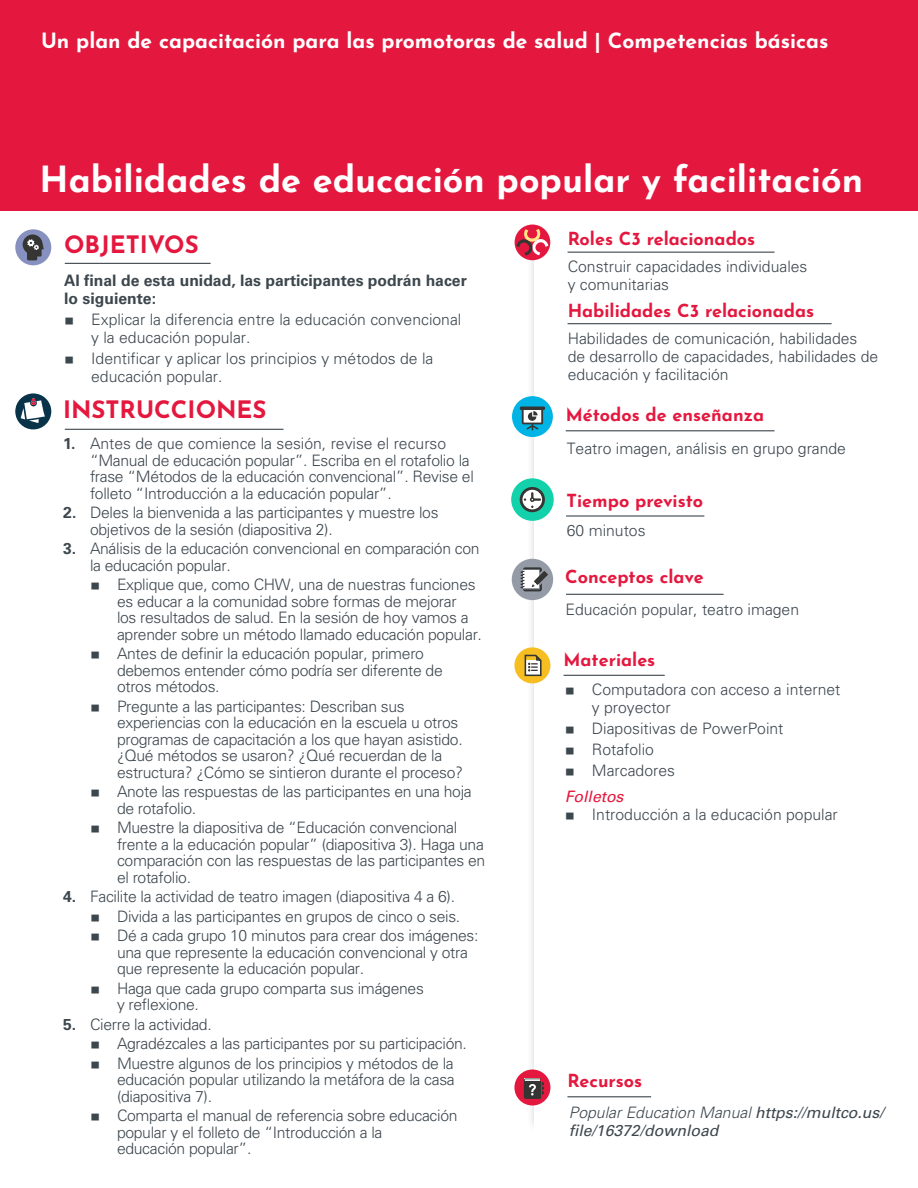
<style>
.page{position:relative;width:918px;height:1188px;background:#fff}
.page>*{position:absolute;margin:0;border:0;box-sizing:border-box;transform-origin:0 0}
.t1{font:700 36px "Josefin Sans";color:#fff}
.t2{font:700 24px "Josefin Sans";color:#e4183e}
.t3{font:700 21px "Josefin Sans";color:#fff}
.t4{font:700 18px "Josefin Sans";color:#e4183e}
.LP_Text{font:300 15.75px/16.5px "Univers LT Std";letter-spacing:-.02em;color:#3d474e}
.LP_Text-2{font:300 15.75px/18px "Univers LT Std";color:#3d474e}
.t5{font:700 15.75px/18px "Univers LT Std";color:#3d474e}
.LP_Text-3{font:italic 15.75px/18px "Univers LT Std";color:#3d474e}
.t6{font:italic 15.75px "Univers LT Std";color:#e4183e}
.s1{font-family:"Montserrat";font-weight:400}
.s2{font-weight:700}
.s3{font-weight:300}
</style>
<div class="page">
<div style="left:0;top:0;width:918px;height:210px;background:#e4183e"></div>
<hr style="left:65px;top:429px;width:219px;height:1px;background:#3d474e">
<hr style="left:65px;top:263px;width:146px;height:1px;background:#3d474e">
<div style="left:512px;top:396px;width:41px;height:41px;background:#00b5e6;border-radius:50%"></div>
<svg style="left:520px;top:406px;width:25px;height:24px"></svg>
<hr style="left:566px;top:430px;width:209px;height:1px;background:#3d474e">
<div style="left:15px;top:393px;width:36px;height:36px;background:#083348;border-radius:50%"></div>
<svg style="left:21px;top:398px;width:25px;height:25px"></svg>
<div style="left:15px;top:229px;width:36px;height:36px;background:#8791bf;border-radius:50%"></div>
<svg style="left:23px;top:235px;width:21px;height:25px"></svg>
<div style="left:515px;top:225px;width:35px;height:35px;background:#e4183e;border-radius:50%"></div>
<svg style="left:516px;top:229px;width:32px;height:27px"></svg>
<hr style="left:568px;top:252px;width:207px;height:1px;background:#3d474e">
<hr style="left:568px;top:323px;width:264px;height:1px;background:#3d474e">
<hr style="left:566px;top:515px;width:138px;height:2px;background:#3d474e">
<div style="left:511px;top:478px;width:43px;height:43px;background:#12d1ab;border-radius:50%"></div>
<svg style="left:520px;top:487px;width:25px;height:25px"></svg>
<hr style="left:566px;top:594px;width:158px;height:1px;background:#3d474e">
<div style="left:512px;top:559px;width:41px;height:41px;background:#949ba7;border-radius:50%"></div>
<svg style="left:520px;top:567px;width:28px;height:24px"></svg>
<hr style="left:564px;top:675px;width:101px;height:1px;background:#3d474e">
<div style="left:514px;top:647px;width:36px;height:36px;background:#f7be22;border-radius:50%"></div>
<svg style="left:525px;top:655px;width:17px;height:21px"></svg>
<hr style="left:567px;top:1096px;width:84px;height:1px;background:#3d474e">
<div style="left:514px;top:1070px;width:36px;height:36px;background:#e4183e;border-radius:50%"></div>
<svg style="left:524px;top:1078px;width:20px;height:21px"></svg>
<p class="t3" style="left:41px;top:22px;width:789px">Un plan de capacitación para las promotoras de salud | Competencias básicas</p>
<p class="t1" style="left:40px;top:147px;width:825px">Habilidades de educación popular y facilitación</p>
<p class="t2" style="left:64px;top:223px;width:136px">OBJETIVOS</p>
<p class="t5" style="left:64px;top:271px;width:404px">Al final de esta unidad, las participantes podrán hacer lo siguiente:</p>
<p class="LP_Text-2" style="left:91px;top:310px;width:372px;text-indent:-27px"><span class="s1">◊</span> Explicar la diferencia entre la educación convencional y la educación popular.</p>
<p class="LP_Text-2" style="left:91px;top:349px;width:344px;text-indent:-27px"><span class="s1">◊</span> Identificar y aplicar los principios y métodos de la educación popular.</p>
<p class="t2" style="left:63px;top:388px;width:205px">INSTRUCCIONES</p>
<p class="LP_Text" style="left:90px;top:435px;width:385px;text-indent:-27px"><span class="s2">1.</span> Antes de que comience la sesión, revise el recurso “Manual de educación popular”. Escriba en el rotafolio la frase “Métodos de la educación convencional”. Revise el folleto “Introducción a la educación popular”.</p>
<p class="LP_Text" style="left:90px;top:504px;width:350px;text-indent:-27px"><span class="s2">2.</span> Deles la bienvenida a las participantes y muestre los objetivos de la sesión (diapositiva 2).</p>
<p class="LP_Text" style="left:90px;top:540px;width:391px;text-indent:-27px"><span class="s2">3.</span> Análisis de la educación convencional en comparación con la educación popular.</p>
<p class="LP_Text" style="left:117px;top:576px;width:367px;text-indent:-27px"><span class="s1">◊</span> Explique que, como CHW, una de nuestras funciones es educar a la comunidad sobre formas de mejorar<br>los resultados de salud. En la sesión de hoy vamos a aprender sobre un método llamado educación popular.</p>
<p class="LP_Text" style="left:117px;top:645px;width:327px;text-indent:-27px"><span class="s1">◊</span> Antes de definir la educación popular, primero debemos entender cómo podría ser diferente de otros métodos.</p>
<p class="LP_Text" style="left:117px;top:698px;width:348px;text-indent:-27px"><span class="s1">◊</span> Pregunte a las participantes: Describan sus experiencias con la educación en la escuela u otros programas de capacitación a los que hayan asistido. ¿Qué métodos se usaron? ¿Qué recuerdan de la estructura? ¿Cómo se sintieron durante el proceso?</p>
<p class="LP_Text" style="left:117px;top:783px;width:356px;text-indent:-27px"><span class="s1">◊</span> Anote las respuestas de las participantes en una hoja de rotafolio.</p>
<p class="LP_Text" style="left:117px;top:819px;width:370px;text-indent:-27px"><span class="s1">◊</span> Muestre la diapositiva de “Educación convencional frente a la educación popular” (diapositiva 3). Haga una comparación con las respuestas de las participantes en el rotafolio.</p>
<p class="LP_Text" style="left:63px;top:888px;width:394px"><span class="s2">4.</span> Facilite la actividad de teatro imagen (diapositiva 4 a 6).</p>
<p class="LP_Text" style="left:90px;top:908px;width:372px"><span class="s1">◊</span> Divida a las participantes en grupos de cinco o seis.</p>
<p class="LP_Text" style="left:117px;top:927px;width:363px;text-indent:-27px"><span class="s1">◊</span> Dé a cada grupo 10 minutos para crear dos imágenes: una que represente la educación convencional y otra que represente la educación popular.</p>
<p class="LP_Text" style="left:117px;top:980px;width:308px;text-indent:-27px"><span class="s1">◊</span> Haga que cada grupo comparta sus imágenes y reflexione.</p>
<p class="LP_Text" style="left:63px;top:1016px;width:150px"><span class="s2">5.</span> Cierre la actividad.</p>
<p class="LP_Text" style="left:90px;top:1035px;width:378px"><span class="s1">◊</span> Agradézcales a las participantes por su participación.</p>
<p class="LP_Text" style="left:117px;top:1055px;width:339px;text-align:justify;text-indent:-27px"><span class="s1">◊</span> Muestre algunos de los principios y métodos de la educación popular utilizando la metáfora de la casa (diapositiva 7).</p>
<p class="LP_Text" style="left:117px;top:1107px;width:342px;text-indent:-27px"><span class="s1">◊</span> Comparta el manual de referencia sobre educación popular y el folleto de “Introducción a la<br>educación popular”.</p>
<p class="t4" style="left:568px;top:223px;width:189px">Roles C3 relacionados</p>
<p class="LP_Text-2" style="left:568px;top:258px;width:241px">Construir capacidades individuales y comunitarias</p>
<p class="t4" style="left:568px;top:294px;width:248px">Habilidades C3 relacionadas</p>
<p class="LP_Text-2" style="left:568px;top:329px;width:312px">Habilidades de comunicación, habilidades de desarrollo de capacidades, habilidades de educación y facilitación</p>
<p class="t4" style="left:566px;top:399px;width:200px">Métodos de enseñanza</p>
<p class="LP_Text-2" style="left:567px;top:440px;width:281px">Teatro imagen, análisis en grupo grande</p>
<p class="t4" style="left:567px;top:484px;width:138px">Tiempo previsto</p>
<p class="LP_Text-2" style="left:567px;top:521px;width:80px">60 minutos</p>
<p class="t4" style="left:565px;top:561px;width:140px">Conceptos clave</p>
<p class="LP_Text-2" style="left:565px;top:600px;width:235px">Educación popular, teatro imagen</p>
<p class="t4" style="left:564px;top:643px;width:93px">Materiales</p>
<p class="LP_Text-2" style="left:592px;top:681px;width:250px;text-indent:-27px"><span class="s1">◊</span> Computadora con acceso a internet y proyector</p>
<p class="LP_Text-2" style="left:565px;top:720px;width:220px"><span class="s1">◊</span> Diapositivas de PowerPoint</p>
<p class="LP_Text-2" style="left:565px;top:741px;width:91px"><span class="s1">◊</span> Rotafolio</p>
<p class="LP_Text-2" style="left:565px;top:762px;width:112px"><span class="s1">◊</span> Marcadores</p>
<p class="t6" style="left:565px;top:787px;width:60px">Folletos</p>
<p class="LP_Text-2" style="left:565px;top:805px;width:274px"><span class="s1">◊</span> Introducción a la educación popular</p>
<p class="t4" style="left:567px;top:1065px;width:76px">Recursos</p>
<p class="LP_Text-3" style="left:569px;top:1104px;width:317px"><span class="s3">Popular Education Manual</span> https://multco.us/ file/16372/download</p>
</div>
